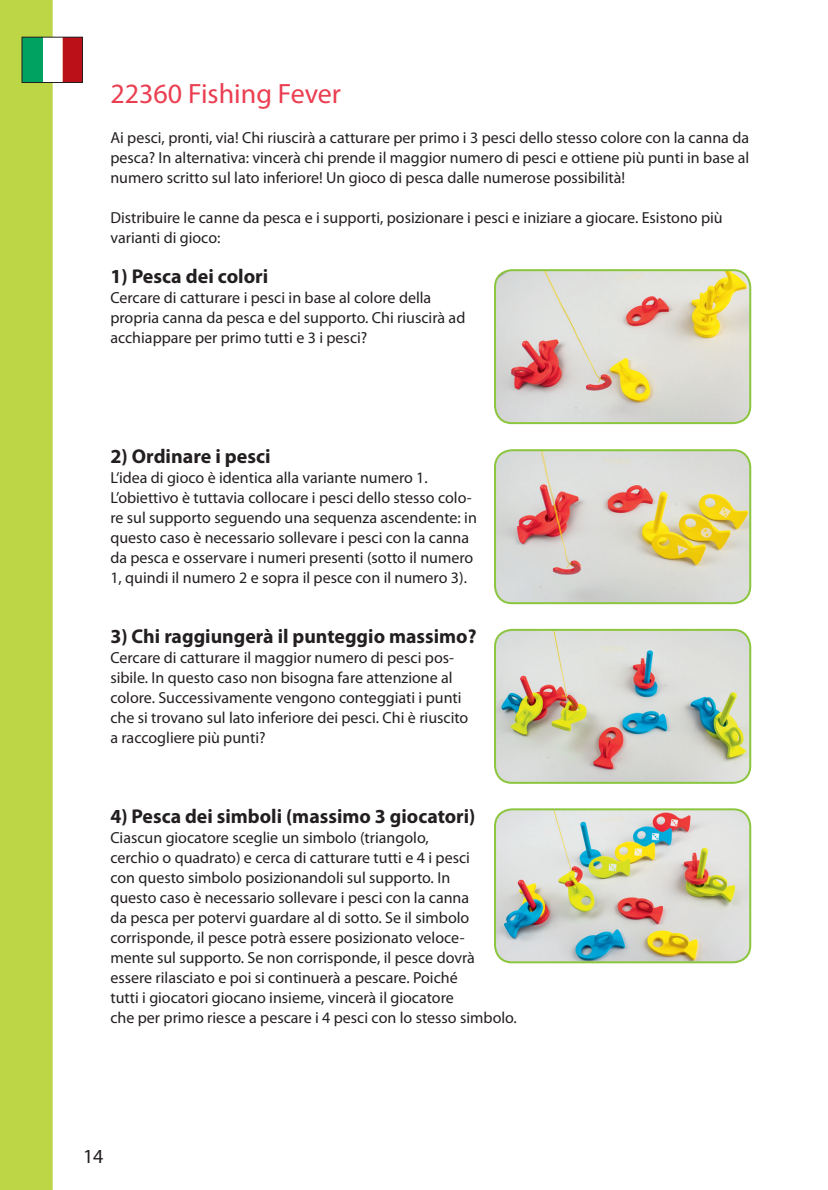
<style>
.page{position:relative;width:828px;height:1190px;background:#fff}
.page>*{position:absolute;margin:0;border:0;box-sizing:border-box;transform-origin:0 0}
.t1{font:28px "Myriad Pro";color:#eb3e51}
.t2{font:700 20px "Myriad Pro";color:#231f20}
.t3{font:20px "Myriad Pro";color:#231f20}
.t4{font:16px/20px "Myriad Pro";color:#231f20}
</style>
<div class="page">
<div style="left:0;top:0;width:53px;height:1190px;background:#bcd646"></div>
<img style="left:42px;top:39px;width:39px;height:42px">
<div style="left:22px;top:37px;width:20px;height:45px;background:#00a261"></div>
<div style="left:21px;top:37px;width:62px;height:46px;border:1px solid #231f20"></div>
<img style="left:495px;top:270px;width:255px;height:153px">
<div style="left:494px;top:269px;width:257px;height:155px;border:2px solid #8bc63e;border-radius:17px"></div>
<img style="left:495px;top:450px;width:255px;height:153px">
<div style="left:494px;top:449px;width:257px;height:155px;border:2px solid #8bc63e;border-radius:17px"></div>
<img style="left:495px;top:809px;width:255px;height:153px">
<div style="left:494px;top:808px;width:257px;height:155px;border:2px solid #8bc63e;border-radius:17px"></div>
<img style="left:495px;top:630px;width:255px;height:153px">
<div style="left:494px;top:629px;width:257px;height:155px;border:2px solid #8bc63e;border-radius:17px"></div>
<p class="t1" style="left:110px;top:76px;width:232px">22360 Fishing Fever</p>
<p class="t4" style="left:110px;top:127px;width:640px;text-align:justify">Ai pesci, pronti, via! Chi riuscirà a catturare per primo i 3 pesci dello stesso colore con la canna da pesca? In alternativa: vincerà chi prende il maggior numero di pesci e ottiene più punti in base al numero scritto sul lato inferiore! Un gioco di pesca dalle numerose possibilità!</p>
<p class="t4" style="left:110px;top:207px;width:614px">Distribuire le canne da pesca e i supporti, posizionare i pesci e iniziare a giocare. Esistono più varianti di gioco:</p>
<p class="t2" style="left:110px;top:263px;width:159px">1) Pesca dei colori</p>
<p class="t4" style="left:110px;top:287px;width:356px">Cercare di catturare i pesci in base al colore della propria canna da pesca e del supporto. Chi riuscirà ad acchiappare per primo tutti e 3 i pesci?</p>
<p class="t2" style="left:110px;top:443px;width:162px">2) Ordinare i pesci</p>
<p class="t4" style="left:110px;top:467px;width:368px">L‘idea di gioco è identica alla variante numero 1.<br>L’obiettivo è tuttavia collocare i pesci dello stesso colo&shy;re sul supporto seguendo una sequenza ascendente: in questo caso è necessario sollevare i pesci con la canna da pesca e osservare i numeri presenti (sotto il numero 1, quindi il numero 2 e sopra il pesce con il numero 3).</p>
<p class="t2" style="left:110px;top:623px;width:367px">3) Chi raggiungerà il punteggio massimo?</p>
<p class="t4" style="left:110px;top:647px;width:359px">Cercare di catturare il maggior numero di pesci pos&shy;sibile. In questo caso non bisogna fare attenzione al colore. Successivamente vengono conteggiati i punti che si trovano sul lato inferiore dei pesci. Chi è riuscito a raccogliere più punti?</p>
<p class="t2" style="left:110px;top:803px;width:366px">4) Pesca dei simboli (massimo 3 giocatori)</p>
<p class="t4" style="left:110px;top:827px;width:408px">Ciascun giocatore sceglie un simbolo (triangolo,<br>cerchio o quadrato) e cerca di catturare tutti e 4 i pesci<br>con questo simbolo posizionandoli sul supporto. In<br>questo caso è necessario sollevare i pesci con la canna<br>da pesca per potervi guardare al di sotto. Se il simbolo corrisponde, il pesce potrà essere posizionato veloce-<br>mente sul supporto. Se non corrisponde, il pesce dovrà essere rilasciato e poi si continuerà a pescare. Poiché<br>tutti i giocatori giocano insieme, vincerà il giocatore<br>che per primo riesce a pescare i 4 pesci con lo stesso simbolo.</p>
<p class="t3" style="left:83px;top:1144px;width:22px">14</p>
</div>
